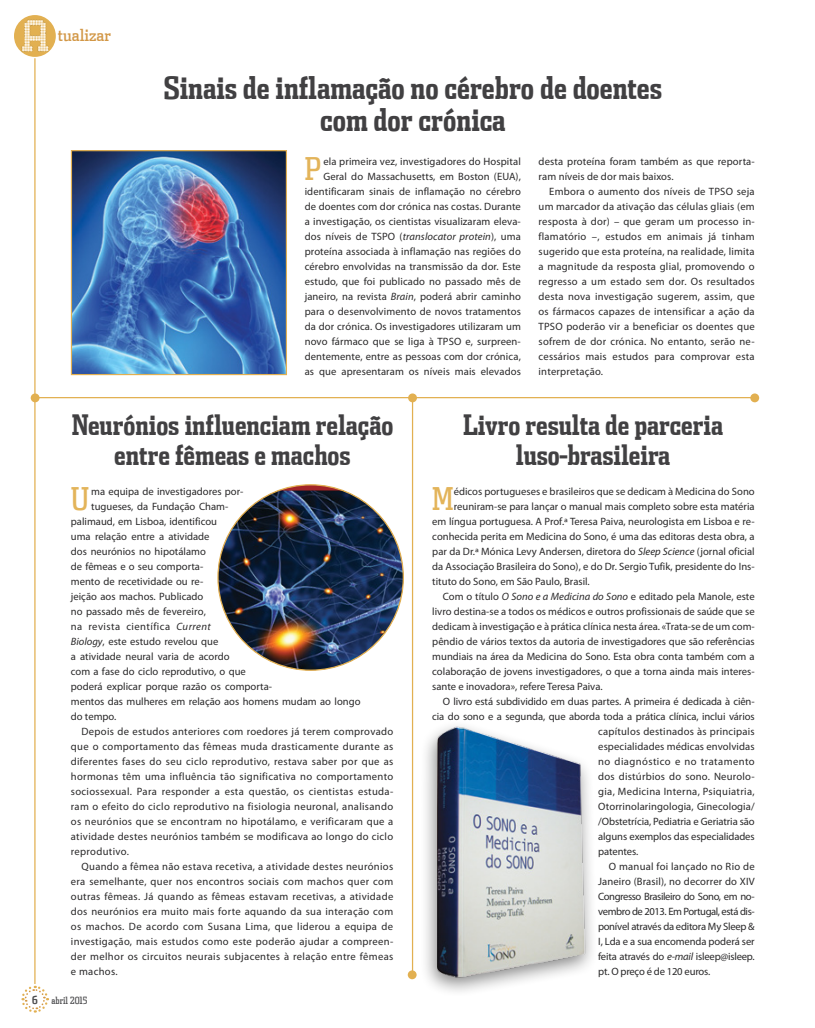
<style>
.page{position:relative;width:815px;height:1028px;background:#fff}
.page>*{position:absolute;margin:0;border:0;box-sizing:border-box;transform-origin:0 0}
.t1{font:700 31.25px/31.2px "Dispatch Comp Tab";color:#414042;text-align:center}
.t2{font:31.25px "Dispatch Comp";color:#e3b45a}
.t3{font:700 28.12px/30px "Dispatch Comp Tab";color:#414042;text-align:center}
.t4{font:16.25px "Dispatch Cond Tab";color:#d29746}
.t5{font:10.62px/15px "Myriad Pro";letter-spacing:.01em;color:#292829;text-align:right}
.t6{font:10.62px "Myriad Pro";letter-spacing:.03em;color:#292829}
.t7{font:10.62px "Myriad Pro";letter-spacing:-.01em;color:#292829}
.t8{font:10.62px "Myriad Pro";letter-spacing:-.02em;color:#292829}
.t9{font:10.62px "Myriad Pro";letter-spacing:-.04em;color:#292829}
.t10{font:10.62px "Myriad Pro";letter-spacing:.04em;color:#292829}
.t11{font:10.62px "Myriad Pro";letter-spacing:-.015em;color:#292829}
.t12{font:10px "Dispatch Comp";color:#4d4d4f}
.s1{font-style:italic}
.s2{font-weight:700;font-size:11.25px}
</style>
<div class="page">
<svg style="left:31px;top:393px;width:9px;height:9px"></svg>
<div style="left:408px;top:970px;width:9px;height:9px;background:#e2b051;border-radius:50%"></div>
<hr style="left:35px;top:397px;width:720px;height:1px;background:#e2b051">
<hr style="left:412px;top:398px;width:1px;height:577px;background:#e2b051">
<img style="left:219px;top:490px;width:184px;height:180px">
<img style="left:73px;top:152px;width:212px;height:221px">
<div style="left:71px;top:150px;width:216px;height:225px;border:1px solid #e2b051"></div>
<div style="left:419px;top:717px;width:178px;height:279px;background:#000;opacity:.47"></div>
<img style="left:421px;top:725px;width:174px;height:254px">
<div style="left:408px;top:393px;width:9px;height:9px;background:#e2b051;border-radius:50%"></div>
<div style="left:750px;top:393px;width:9px;height:9px;background:#e2b051;border-radius:50%"></div>
<svg style="left:21px;top:985px;width:28px;height:28px"></svg>
<hr style="left:34px;top:58px;width:2px;height:926px;background:#e2b051">
<div style="left:14px;top:15px;width:42px;height:42px;background:#e2b051;border-radius:50%"></div>
<img style="left:20px;top:17px;width:30px;height:37px">
<h3 class="t4" style="left:58px;top:25px;width:55px">tualizar</h3>
<h1 class="t1" style="left:163px;top:71px;width:500px">Sinais de inflamação no cérebro de doentes com dor crónica</h1>
<h1 class="t2" style="left:305px;top:150px;width:18px">P</h1>
<p class="t5" style="left:305px;top:154px;width:218px">ela primeira vez, investigadores do Hospital Geral do Massachusetts, em Boston (EUA), identificaram sinais de inflamação no cérebro de doentes com dor crónica nas costas. Durante a investigação, os cientistas visualizaram eleva&shy;dos níveis de TSPO (<span class="s1">translocator protein</span>), uma proteína associada à inflamação nas regiões do cérebro envolvidas na transmissão da dor. Este estudo, que foi publicado no passado mês de janeiro, na revista <span class="s1">Brain</span>, poderá abrir caminho para o desenvolvimento de novos tratamentos da dor crónica. Os investigadores utilizaram um novo fármaco que se liga à TPSO e, surpreen&shy;dentemente, entre as pessoas com dor crónica, as que apresentaram os níveis mais elevados</p>
<p class="t5" style="left:539px;top:154px;width:218px;text-align:left">desta proteína foram também as que reporta&shy;ram níveis de dor mais baixos.</p>
<p class="t5" style="left:539px;top:184px;width:218px;text-align:justify;text-indent:11px">Embora o aumento dos níveis de TPSO seja um marcador da ativação das células gliais (em resposta à dor) – que geram um processo in&shy;flamatório –, estudos em animais já tinham sugerido que esta proteína, na realidade, limita a magnitude da resposta glial, promovendo o regresso a um estado sem dor. Os resultados desta nova investigação sugerem, assim, que os fármacos capazes de intensificar a ação da TPSO poderão vir a beneficiar os doentes que sofrem de dor crónica. No entanto, serão ne&shy;cessários mais estudos para comprovar esta interpretação.</p>
<h2 class="t3" style="left:72px;top:408px;width:323px">Neurónios influenciam relação entre fêmeas e machos</h2>
<h2 class="t3" style="left:463px;top:409px;width:262px">Livro resulta de parceria luso-brasileira</h2>
<h1 class="t2" style="left:71px;top:480px;width:20px">U</h1>
<p class="t5" style="left:91px;top:484px;width:154px">ma equipa de investigadores por-</p>
<p class="t5" style="left:91px;top:499px;width:139px">tugueses, da Fundação Cham-</p>
<p class="t5" style="left:71px;top:514px;width:148px">palimaud, em Lisboa, identificou</p>
<p class="t5" style="left:71px;top:529px;width:140px">uma relação entre a atividade</p>
<p class="t5" style="left:71px;top:544px;width:137px">dos neurónios no hipotálamo</p>
<p class="t5" style="left:71px;top:559px;width:134px">de fêmeas e o seu comporta-</p>
<p class="t5" style="left:71px;top:574px;width:134px">mento de recetividade ou re-</p>
<p class="t5" style="left:71px;top:589px;width:134px">jeição aos machos. Publicado</p>
<p class="t5" style="left:71px;top:604px;width:137px">no passado mês de fevereiro,</p>
<p class="t10" style="left:71px;top:620px;width:142px">na revista científica <span class="s1">Current</span></p>
<p class="t5" style="left:71px;top:634px;width:149px"><span class="s1">Biology</span>, este estudo revelou que</p>
<p class="t5" style="left:71px;top:649px;width:160px">a atividade neural varia de acordo</p>
<p class="t5" style="left:71px;top:664px;width:176px">com a fase do ciclo reprodutivo, o que</p>
<p class="t5" style="left:71px;top:679px;width:203px">poderá explicar porque razão os comporta-</p>
<p class="t5" style="left:71px;top:694px;width:291px">mentos das mulheres em relação aos homens mudam ao longo</p>
<p class="t5" style="left:71px;top:709px;width:47px">do tempo.</p>
<p class="t6" style="left:81px;top:725px;width:313px">Depois de estudos anteriores com roedores já terem comprovado</p>
<p class="t6" style="left:71px;top:740px;width:324px">que o comportamento das fêmeas muda drasticamente durante as</p>
<p class="t6" style="left:71px;top:755px;width:324px">diferentes fases do seu ciclo reprodutivo, restava saber por que as</p>
<p class="t6" style="left:71px;top:770px;width:324px">hormonas têm uma influência tão significativa no comportamento</p>
<p class="t6" style="left:71px;top:785px;width:324px">sociossexual. Para responder a esta questão, os cientistas estuda-</p>
<p class="t6" style="left:71px;top:800px;width:324px">ram o efeito do ciclo reprodutivo na fisiologia neuronal, analisando</p>
<p class="t6" style="left:71px;top:815px;width:324px">os neurónios que se encontram no hipotálamo, e verificaram que a</p>
<p class="t6" style="left:71px;top:830px;width:324px">atividade destes neurónios também se modificava ao longo do ciclo</p>
<p class="t6" style="left:71px;top:845px;width:60px">reprodutivo.</p>
<p class="t6" style="left:81px;top:860px;width:313px">Quando a fêmea não estava recetiva, a atividade destes neurónios</p>
<p class="t6" style="left:71px;top:875px;width:324px">era semelhante, quer nos encontros sociais com machos quer com</p>
<p class="t6" style="left:71px;top:890px;width:324px">outras fêmeas. Já quando as fêmeas estavam recetivas, a atividade</p>
<p class="t6" style="left:71px;top:905px;width:324px">dos neurónios era muito mais forte aquando da sua interação com</p>
<p class="t6" style="left:71px;top:920px;width:324px">os machos. De acordo com Susana Lima, que liderou a equipa de</p>
<p class="t6" style="left:71px;top:935px;width:324px">investigação, mais estudos como este poderão ajudar a compreen-</p>
<p class="t6" style="left:71px;top:950px;width:324px">der melhor os circuitos neurais subjacentes à relação entre fêmeas</p>
<p class="t5" style="left:71px;top:964px;width:48px">e machos.</p>
<p class="t12" style="left:32px;top:993px;width:57px"><span class="s2">6</span> abril 2015</p>
<h1 class="t2" style="left:432px;top:480px;width:23px">M</h1>
<p class="t5" style="left:454px;top:484px;width:302px">édicos portugueses e brasileiros que se dedicam à Medicina do Sono</p>
<p class="t5" style="left:454px;top:499px;width:302px">reuniram-se para lançar o manual mais completo sobre esta matéria</p>
<p class="t5" style="left:432px;top:514px;width:324px">em língua portuguesa. A Prof.ª Teresa Paiva, neurologista em Lisboa e re-</p>
<p class="t5" style="left:432px;top:529px;width:324px">conhecida perita em Medicina do Sono, é uma das editoras desta obra, a</p>
<p class="t5" style="left:432px;top:544px;width:324px">par da Dr.ª Mónica Levy Andersen, diretora do <span class="s1">Sleep Science</span> (jornal oficial</p>
<p class="t5" style="left:432px;top:559px;width:324px">da Associação Brasileira do Sono), e do Dr. Sergio Tufik, presidente do Ins-</p>
<p class="t5" style="left:432px;top:574px;width:159px">tituto do Sono, em São Paulo, Brasil.</p>
<p class="t5" style="left:443px;top:589px;width:313px">Com o título <span class="s1">O Sono e a Medicina do Sono</span> e editado pela Manole, este</p>
<p class="t5" style="left:432px;top:604px;width:324px">livro destina-se a todos os médicos e outros profissionais de saúde que se</p>
<p class="t5" style="left:432px;top:619px;width:324px">dedicam à investigação e à prática clínica nesta área. «Trata-se de um com-</p>
<p class="t5" style="left:432px;top:634px;width:324px">pêndio de vários textos da autoria de investigadores que são referências</p>
<p class="t5" style="left:432px;top:649px;width:324px">mundiais na área da Medicina do Sono. Esta obra conta também com a</p>
<p class="t5" style="left:432px;top:664px;width:324px">colaboração de jovens investigadores, o que a torna ainda mais interes-</p>
<p class="t5" style="left:432px;top:679px;width:172px">sante e inovadora», refere Teresa Paiva.</p>
<p class="t7" style="left:443px;top:695px;width:313px">O livro está subdividido em duas partes. A primeira é dedicada à ciên-</p>
<p class="t7" style="left:432px;top:710px;width:324px">cia do sono e a segunda, que aborda toda a prática clínica, inclui vários</p>
<p class="t5" style="left:598px;top:724px;width:158px">capítulos destinados às principais</p>
<p class="t5" style="left:598px;top:739px;width:158px">especialidades médicas envolvidas</p>
<p class="t10" style="left:598px;top:755px;width:158px">no diagnóstico e no tratamento</p>
<p class="t5" style="left:598px;top:769px;width:158px">dos distúrbios do sono. Neurolo-</p>
<p class="t6" style="left:598px;top:785px;width:158px">gia, Medicina Interna, Psiquiatria,</p>
<p class="t5" style="left:598px;top:799px;width:158px">Otorrinolaringologia, Ginecologia/</p>
<p class="t7" style="left:598px;top:815px;width:158px">/Obstetrícia, Pediatria e Geriatria são</p>
<p class="t7" style="left:598px;top:830px;width:158px">alguns exemplos das especialidades</p>
<p class="t11" style="left:598px;top:845px;width:41px">patentes.</p>
<p class="t5" style="left:609px;top:859px;width:147px">O manual foi lançado no Rio de</p>
<p class="t5" style="left:598px;top:874px;width:158px">Janeiro (Brasil), no decorrer do XIV</p>
<p class="t9" style="left:598px;top:890px;width:158px">Congresso Brasileiro do Sono, em no-</p>
<p class="t9" style="left:598px;top:905px;width:158px">vembro de 2013. Em Portugal, está dis-</p>
<p class="t8" style="left:598px;top:920px;width:158px">ponível através da editora My Sleep &amp;</p>
<p class="t7" style="left:598px;top:935px;width:158px">I, Lda e a sua encomenda poderá ser</p>
<p class="t8" style="left:598px;top:950px;width:158px">feita através do <span class="s1">e-mail</span> isleep@isleep.</p>
<p class="t8" style="left:598px;top:965px;width:113px">pt. O preço é de 120 euros.</p>
</div>
